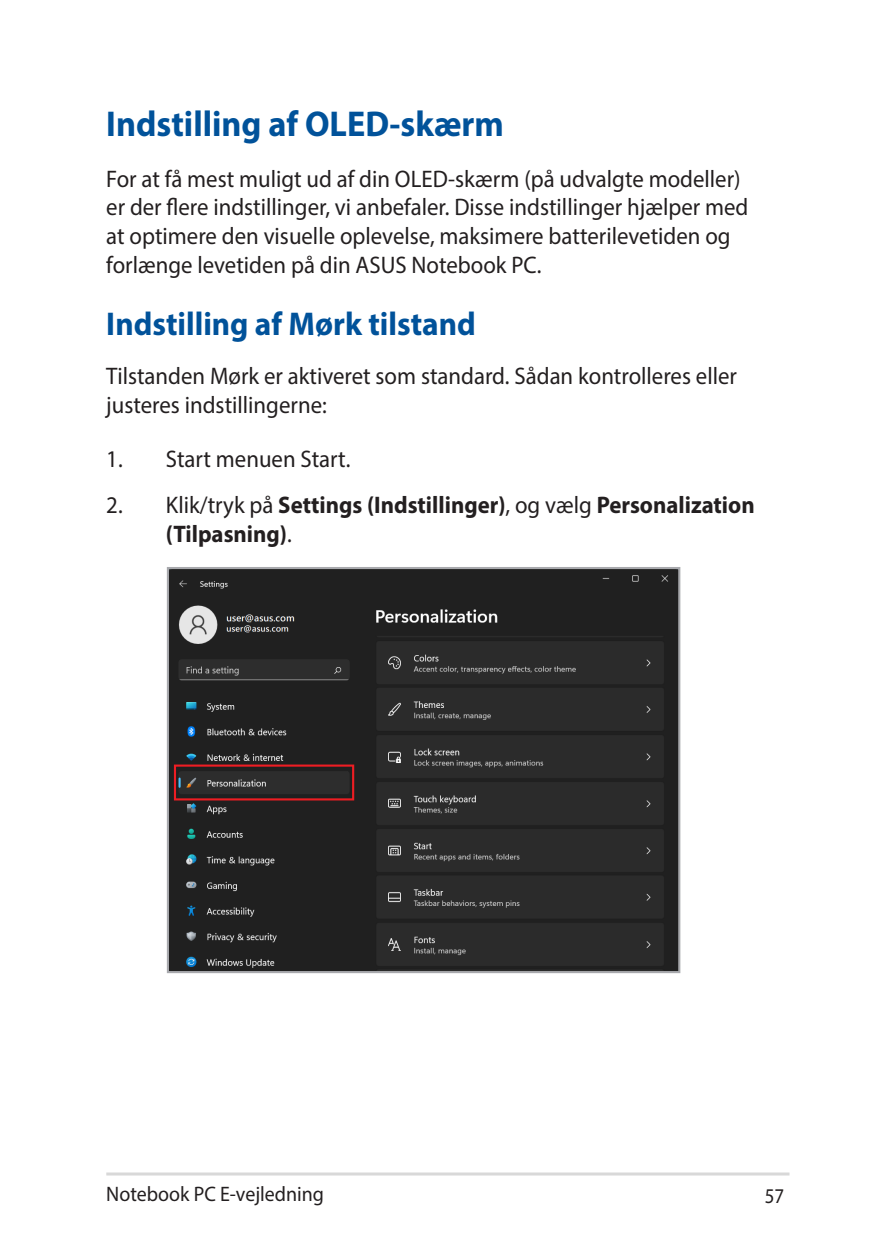
<style>
.page{position:relative;width:893px;height:1259px;background:#fff}
.page>*{position:absolute;margin:0;border:0;box-sizing:border-box;transform-origin:0 0}
.t1{font:700 36px "Myriad Pro";color:#01529a;scale:.95 1}
.t2{font:700 33px "Myriad Pro";color:#01529a;scale:.95 1}
.t3{font:24px/28.8px "Myriad Pro";color:#231f20;scale:.95 1}
.t4{font:700 24px/28.8px "Myriad Pro";color:#231f20;scale:.95 1}
.t5{font:21px "Myriad Pro";color:#231f20;scale:.95 1}
.t6{font:21px "Myriad Pro";color:#231f20;scale:.9 1}
.s1{font-weight:400}
</style>
<div class="page">
<hr style="left:106px;top:1172px;width:683px;height:3px;background:#d8d8d8">
<div style="left:170px;top:570px;width:507px;height:400px;background:#262626"></div>
<div style="left:167px;top:567px;width:513px;height:406px;border:2px solid #a8a9ad"></div>
<div style="left:174px;top:764px;width:180px;height:36px;border:2px solid #ee1d23"></div>
<h1 class="t1" style="left:106px;top:101px;width:420px">Indstilling af OLED-skærm</h1>
<p class="t3" style="left:106px;top:164px;width:677px">For at få mest muligt ud af din OLED-skærm (på udvalgte modeller) er der flere indstillinger, vi anbefaler. Disse indstillinger hjælper med at optimere den visuelle oplevelse, maksimere batterilevetiden og forlænge levetiden på din ASUS Notebook PC.</p>
<h2 class="t2" style="left:106px;top:302px;width:390px">Indstilling af Mørk tilstand</h2>
<p class="t3" style="left:106px;top:361px;width:665px">Tilstanden Mørk er aktiveret som standard. Sådan kontrolleres eller justeres indstillingerne:</p>
<p class="t3" style="left:106px;top:444px;width:258px">1. Start menuen Start.</p>
<p class="t4" style="left:166px;top:490px;width:621px;text-indent:-60px"><span class="s1">2. Klik/tryk på</span> Settings (Indstillinger)<span class="s1">, og vælg</span> Personalization (Tilpasning)<span class="s1">.</span></p>
<p class="t5" style="left:106px;top:1180px;width:231px">Notebook PC E-vejledning</p>
<p class="t6" style="left:765px;top:1182px;width:23px">57</p>
</div>
